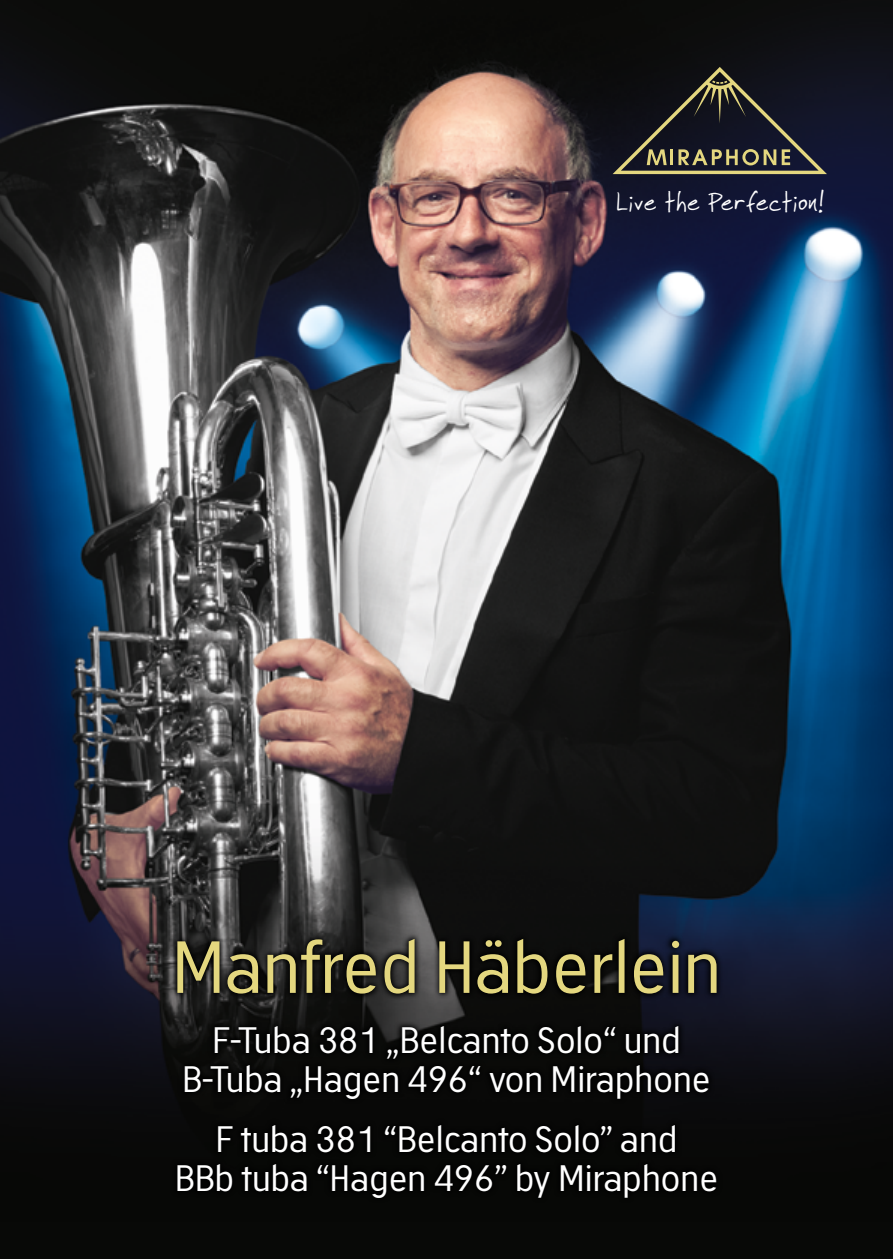
<style>
.page{position:relative;width:893px;height:1259px;background:#fff}
.page>*{position:absolute;margin:0;border:0;box-sizing:border-box;transform-origin:0 0}
.t1{font:72px "Academy Sans";color:#e4d77f}
.t2{font:36px/39px "Academy Sans";color:#fff;text-align:center}
.t3{font:28.5px "Faraco Hand";color:#fff}
</style>
<div class="page">
<img style="left:0;top:0;width:893px;height:1259px">
<svg style="left:170px;top:933px;width:552px;height:270px;background:#0b0c0c"></svg>
<svg style="left:613px;top:67px;width:214px;height:107px;background:#2c2b2b"></svg>
<p class="t3" style="left:617px;top:184px;width:210px">Live the Perfection!</p>
<h1 class="t1" style="left:172px;top:921px;width:551px">Manfred Häberlein</h1>
<p class="t2" style="left:182px;top:1019px;width:530px">F-Tuba 381 „Belcanto Solo“ und<br>B-Tuba „Hagen 496“ von Miraphone</p>
<p class="t2" style="left:175px;top:1118px;width:545px">F tuba 381 “Belcanto Solo” and<br>BBb tuba “Hagen 496” by Miraphone</p>
</div>
